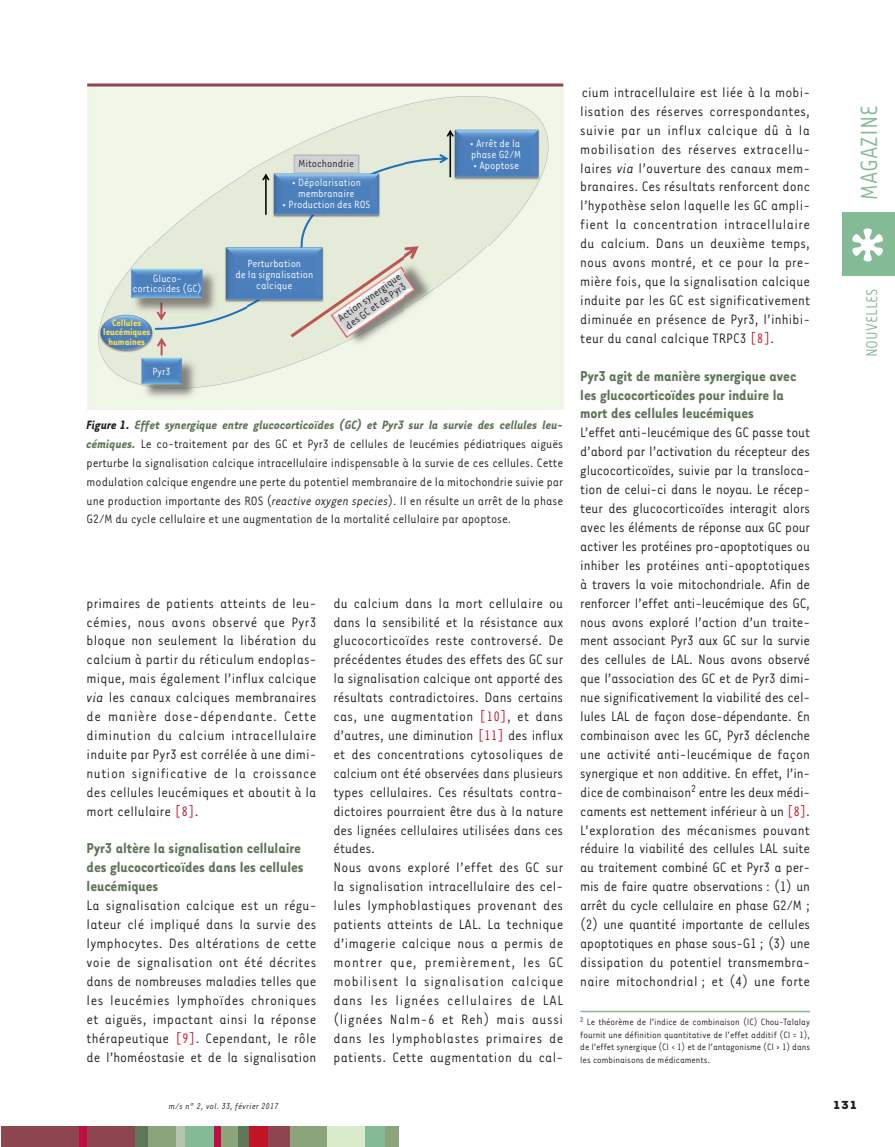
<style>
.page{position:relative;width:895px;height:1147px;background:#fff}
.page>*{position:absolute;margin:0;border:0;box-sizing:border-box;transform-origin:0 0}
.t1{font:27px "Tarzana Narrow";color:#84ba95}
.t2{font:18px "Tarzana Narrow";color:#84ba95}
.t3{font:700 16.5px/18.9px "Tarzana Narrow";color:#5f7659}
.t4{font:15.75px/18.9px "Tarzana Narrow";letter-spacing:.01em;color:#231f20;text-align:justify}
.t5{font:13.95px/18.9px "Tarzana Narrow";color:#231f20;text-align:justify}
.t6{font:700 13.5px "Tarzana Wide";color:#231f20}
.t7{font:12px/10.8px "Tarzana Narrow";color:#fff;text-align:center}
.t8{font:12px/10.8px "Tarzana Narrow";color:#231f20}
.t9{font:700 10.8px/9.8px "Tarzana Narrow";color:#ffde4e;text-align:center}
.t10{font:10.5px/12.6px "Tarzana Narrow";color:#231f20;text-align:justify}
.t11{font:italic 9.75px "Tarzana Narrow";letter-spacing:.025em;color:#231f20}
.s1{font-weight:700;font-style:italic}
.s2{font-weight:700;font-style:italic;color:#5f7659}
.s3{font-style:italic}
.s4{color:#bf182a}
</style>
<div class="page">
<div style="left:2px;top:1126px;width:134px;height:20px;background:#8d454f"></div>
<div style="left:236px;top:1126px;width:14px;height:20px;background:#5f7659"></div>
<div style="left:80px;top:1126px;width:7px;height:20px;background:#c10d45"></div>
<div style="left:135px;top:1126px;width:21px;height:20px;background:#5f7659"></div>
<div style="left:148px;top:1126px;width:30px;height:20px;background:#8ba479"></div>
<div style="left:177px;top:1126px;width:8px;height:20px;background:#b6c4ad"></div>
<div style="left:185px;top:1126px;width:29px;height:20px;background:#84ba95"></div>
<div style="left:219px;top:1126px;width:18px;height:20px;background:#8ba479"></div>
<div style="left:214px;top:1126px;width:6px;height:20px;background:#c10d45"></div>
<div style="left:250px;top:1126px;width:27px;height:20px;background:#c11527"></div>
<div style="left:288px;top:1126px;width:39px;height:20px;background:#8ba479"></div>
<div style="left:268px;top:1126px;width:21px;height:20px;background:#8d454f"></div>
<div style="left:327px;top:1126px;width:39px;height:20px;background:#daebcb"></div>
<div style="left:366px;top:1126px;width:20px;height:20px;background:#84ba95"></div>
<div style="left:385px;top:1126px;width:14px;height:20px;background:#8ba479"></div>
<div style="left:841px;top:212px;width:53px;height:63px;background:#84ba95"></div>
<svg style="left:852px;top:228px;width:30px;height:33px"></svg>
<hr style="left:580px;top:1010px;width:229px;height:1px;background:#84ba95">
<img style="left:91px;top:86px;width:470px;height:322px">
<hr style="left:87px;top:83px;width:476px;height:3px;background:#8d454f">
<p class="t7" style="left:133px;top:273px;width:70px">Gluco&shy;corticoïdes (GC)</p>
<p class="t9" style="left:103px;top:318px;width:48px">Cellules leucémiques humaines</p>
<p class="t7" style="left:152px;top:366px;width:20px">Pyr3</p>
<p class="t8" style="left:298px;top:159px;width:57px">Mitochondrie</p>
<p class="t7" style="left:292px;top:178px;width:71px">• Dépolarisation membranaire</p>
<p class="t7" style="left:282px;top:200px;width:90px">• Production des ROS</p>
<p class="t7" style="left:235px;top:259px;width:79px">Perturbation<br>de la signalisation calcique</p>
<p class="t8" style="left:336px;top:315px;width:76px;rotate:-36deg">Action synergique des GC et de Pyr3</p>
<p class="t7" style="left:469px;top:139px;width:53px;text-align:left">• Arrêt de la phase G2/M</p>
<p class="t7" style="left:473px;top:160px;width:48px">• Apoptose</p>
<p class="t5" style="left:87px;top:416px;width:478px"><span class="s1">Figure 1.</span> <span class="s2">Effet synergique entre glucocorticoïdes (GC) et Pyr3 sur la survie des cellules leu&shy;cémiques.</span> Le co-traitement par des GC et Pyr3 de cellules de leucémies pédiatriques aiguës perturbe la signalisation calcique intracellulaire indispensable à la survie de ces cellules. Cette modulation calcique engendre une perte du potentiel membranaire de la mitochondrie suivie par une production importante des ROS (<span class="s3">reactive oxygen species</span>). Il en résulte un arrêt de la phase G2/M du cycle cellulaire et une augmentation de la mortalité cellulaire par apoptose.</p>
<p class="t4" style="left:87px;top:594px;width:231px">primaires de patients atteints de leu&shy;cémies, nous avons observé que Pyr3 bloque non seulement la libération du calcium à partir du réticulum endoplas&shy;mique, mais également l’influx calcique <span class="s3">via</span> les canaux calciques membranaires de manière dose-dépendante. Cette diminution du calcium intracellulaire induite par Pyr3 est corrélée à une dimi&shy;nution significative de la croissance des cellules leucémiques et aboutit à la mort cellulaire <span class="s4">[8]</span>.</p>
<p class="t3" style="left:87px;top:840px;width:218px">Pyr3 altère la signalisation cellulaire des glucocorticoïdes dans les cellules leucémiques</p>
<p class="t4" style="left:87px;top:897px;width:231px">La signalisation calcique est un régu&shy;lateur clé impliqué dans la survie des lymphocytes. Des altérations de cette voie de signalisation ont été décrites dans de nombreuses maladies telles que les leucémies lymphoïdes chroniques et aiguës, impactant ainsi la réponse thérapeutique <span class="s4">[9]</span>. Cependant, le rôle de l’homéostasie et de la signalisation</p>
<p class="t11" style="left:169px;top:1102px;width:111px">m/s n° 2, vol. 33, février 2017</p>
<p class="t4" style="left:333px;top:594px;width:231px;text-align:left">du calcium dans la mort cellulaire ou dans la sensibilité et la résistance aux glucocorticoïdes reste controversé. De précédentes études des effets des GC sur la signalisation calcique ont apporté des résultats contradictoires. Dans certains cas, une augmentation <span class="s4">[10]</span>, et dans d’autres, une diminution <span class="s4">[11]</span> des influx et des concentrations cytosoliques de calcium ont été observées dans plusieurs types cellulaires. Ces résultats contra&shy;dictoires pourraient être dus à la nature des lignées cellulaires utilisées dans ces études.<br>Nous avons exploré l’effet des GC sur la signalisation intracellulaire des cel&shy;lules lymphoblastiques provenant des patients atteints de LAL. La technique d’imagerie calcique nous a permis de montrer que, premièrement, les GC mobilisent la signalisation calcique dans les lignées cellulaires de LAL (lignées Nalm-6 et Reh) mais aussi dans les lymphoblastes primaires de patients. Cette augmentation du cal-</p>
<p class="t4" style="left:580px;top:84px;width:231px">cium intracellulaire est liée à la mobi&shy;lisation des réserves correspondantes, suivie par un influx calcique dû à la mobilisation des réserves extracellu&shy;laires <span class="s3">via</span> l’ouverture des canaux mem&shy;branaires. Ces résultats renforcent donc l’hypothèse selon laquelle les GC ampli&shy;fient la concentration intracellulaire du calcium. Dans un deuxième temps, nous avons montré, et ce pour la pre&shy;mière fois, que la signalisation calcique induite par les GC est significativement diminuée en présence de Pyr3, l’inhibi&shy;teur du canal calcique TRPC3 <span class="s4">[8]</span>.</p>
<p class="t3" style="left:580px;top:367px;width:217px">Pyr3 agit de manière synergique avec les glucocorticoïdes pour induire la mort des cellules leucémiques</p>
<p class="t4" style="left:580px;top:424px;width:231px">L’effet anti-leucémique des GC passe tout d’abord par l’activation du récepteur des glucocorticoïdes, suivie par la transloca&shy;tion de celui-ci dans le noyau. Le récep&shy;teur des glucocorticoïdes interagit alors avec les éléments de réponse aux GC pour activer les protéines pro-apoptotiques ou inhiber les protéines anti-apoptotiques à travers la voie mitochondriale. Afin de renforcer l’effet anti-leucémique des GC, nous avons exploré l’action d’un traite&shy;ment associant Pyr3 aux GC sur la survie des cellules de LAL. Nous avons observé que l’association des GC et de Pyr3 dimi&shy;nue significativement la viabilité des cel&shy;lules LAL de façon dose-dépendante. En combinaison avec les GC, Pyr3 déclenche une activité anti-leucémique de façon synergique et non additive. En effet, l’in&shy;dice de combinaison<sup>2</sup> entre les deux médi&shy;caments est nettement inférieur à un <span class="s4">[8]</span>.<br>L’exploration des mécanismes pouvant réduire la viabilité des cellules LAL suite au traitement combiné GC et Pyr3 a per&shy;mis de faire quatre observations : (1) un arrêt du cycle cellulaire en phase G2/M ; (2) une quantité importante de cellules apoptotiques en phase sous-G1 ; (3) une dissipation du potentiel transmembra&shy;naire mitochondrial ; et (4) une forte</p>
<p class="t10" style="left:580px;top:1016px;width:231px"><sup>2</sup> Le théorème de l’indice de combinaison (IC) Chou-Talalay fournit une définition quantitative de l’effet additif (CI = 1), de l’effet synergique (CI &lt; 1) et de l’antagonisme (CI &gt; 1) dans les combinaisons de médicaments.</p>
<h1 class="t1" style="left:860px;top:200px;width:96px;rotate:-90deg">MAGAZINE</h1>
<p class="t2" style="left:865px;top:357px;width:70px;rotate:-90deg">NOUVELLES</p>
<p class="t6" style="left:832px;top:1100px;width:26px">131</p>
</div>
